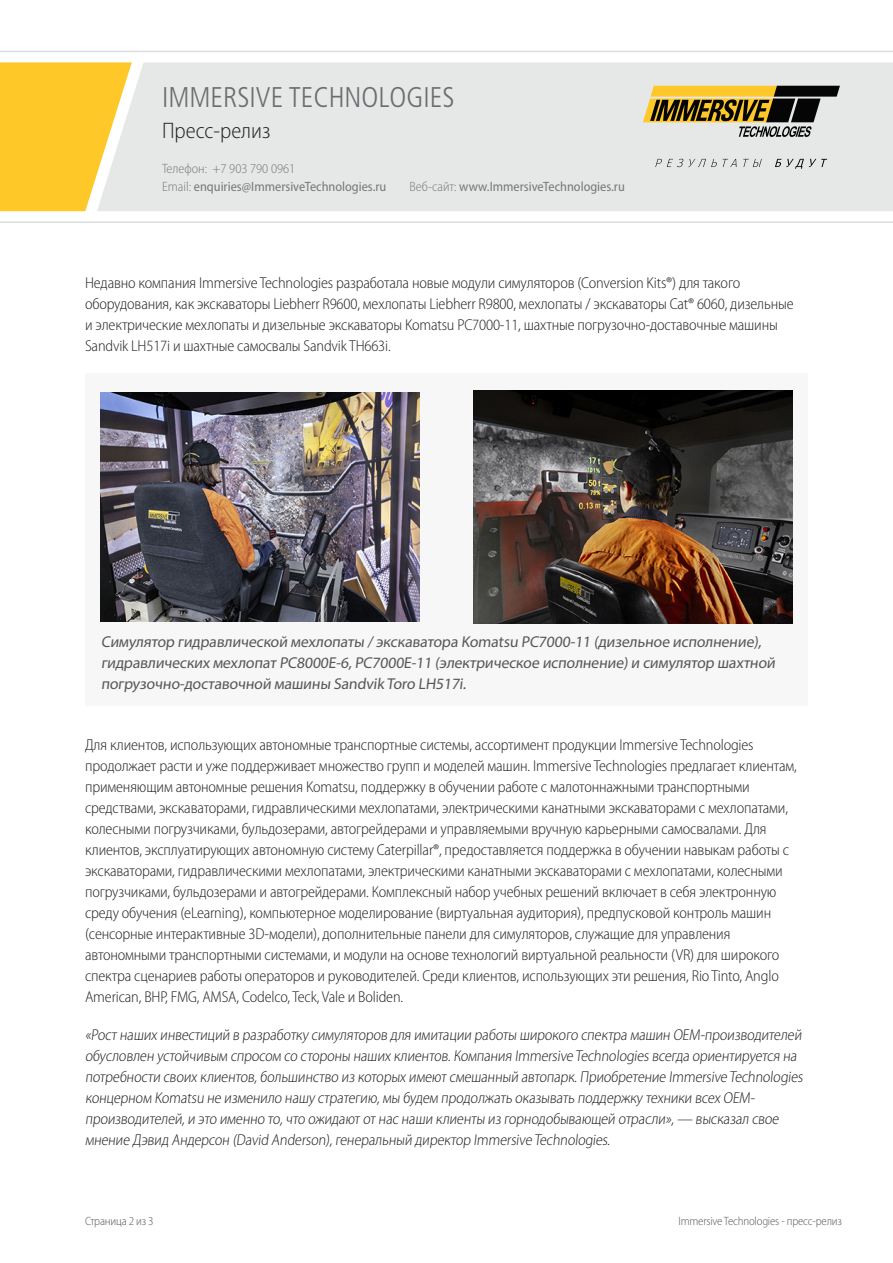
<style>
.page{position:relative;width:893px;height:1263px;background:#fff}
.page>*{position:absolute;margin:0;border:0;box-sizing:border-box;transform-origin:0 0}
.t1{font:300 condensed 28.5px "Frutiger LT Std";color:#6c6d70}
.t2{font:300 condensed 22.5px "Frutiger LT Std";color:#231f20}
.t3{font:300 semi-condensed 22.5px "Myriad Pro";color:#231f20}
.Paragraph_1{font:300 semi-condensed 15.75px/21px "Myriad Pro";letter-spacing:-.01em;color:#231f20}
.t4{font:15.75px/21px "Myriad Pro";color:#57585a}
.t5{font:semi-condensed 13.5px/18px "Myriad Pro";color:#76787b}
.t6{font:300 condensed 13.5px/18px "Frutiger LT Std";color:#76787b}
.t7{font:300 semi-condensed 12px "Myriad Pro";letter-spacing:-.015em;color:#57585a}
.s1{font-weight:300}
</style>
<div class="page">
<div style="left:0;top:62px;width:97px;height:149px;background:#fec829"></div>
<div style="left:97px;top:62px;width:796px;height:149px;background:#e5e8e7"></div>
<hr style="left:0;top:51px;width:893px;height:1px;background:#dcdddf">
<hr style="left:0;top:221px;width:893px;height:2px;background:#dcdddf">
<svg style="left:643px;top:86px;width:197px;height:51px;background:#9b8d61"></svg>
<svg style="left:655px;top:159px;width:62px;height:8px"></svg>
<svg style="left:723px;top:159px;width:13px;height:8px"></svg>
<svg style="left:743px;top:159px;width:19px;height:8px"></svg>
<svg style="left:775px;top:159px;width:52px;height:10px"></svg>
<div style="left:85px;top:373px;width:376px;height:333px;background:#f7f7f8"></div>
<img style="left:101px;top:393px;width:318px;height:228px">
<div style="left:458px;top:373px;width:350px;height:333px;background:#f7f7f8"></div>
<img style="left:474px;top:390px;width:318px;height:234px">
<h1 class="t1" style="left:162px;top:81px;width:294px">IMMERSIVE TECHNOLOGIES</h1>
<h2 class="t3" style="left:162px;top:117px;width:110px">Пресс-релиз</h2>
<p class="t5" style="left:162px;top:160px;width:226px"><span class="s1">Телефон: +7 903 790 0961<br>Email:</span> enquiries@ImmersiveTechnologies.ru</p>
<h2 class="t2" style="left:162px;top:118px;width:121px">Media Release</h2>
<p class="t6" style="left:226px;top:160px;width:161px;text-indent:-64px">Phone: +61 8 9 47 9 1<br>ies@ mersiveTechnol gies.com</p>
<p class="t6" style="left:410px;top:178px;width:194px">Web: www.ImmersiveTechnologies.com</p>
<p class="t5" style="left:410px;top:178px;width:217px"><span class="s1">Веб-сайт:</span> www.ImmersiveTechnologies.ru</p>
<p class="Paragraph_1" style="left:85px;top:272px;width:710px">Недавно компания Immersive Technologies разработала новые модули симуляторов (Conversion Kits®) для такого оборудования, как экскаваторы Liebherr R9600, мехлопаты Liebherr R9800, мехлопаты / экскаваторы Cat® 6060, дизельные и электрические мехлопаты и дизельные экскаваторы Komatsu PC7000-11, шахтные погрузочно-доставочные машины Sandvik LH517i и шахтные самосвалы Sandvik TH663i.</p>
<p class="t4" style="left:101px;top:631px;width:678px">Симулятор гидравлической мехлопаты / экскаватора Komatsu PC7000-11 (дизельное исполнение), гидравлических мехлопат PC8000E-6,PC7000E-11 (электрическое исполнение)и симулятор шахтной погрузочно-доставочной машины Sandvik Toro LH517i.</p>
<p class="Paragraph_1" style="left:85px;top:734px;width:713px">Для клиентов, использующих автономные транспортные системы, ассортимент продукции Immersive Technologies продолжает расти и уже поддерживает множество групп и моделей машин. Immersive Technologies предлагает клиентам, применяющим автономные решения Komatsu, поддержку в обучении работе с малотоннажными транспортными средствами, экскаваторами, гидравлическими мехлопатами, электрическими канатными экскаваторами с мехлопатами, колесными погрузчиками, бульдозерами, автогрейдерами и управляемыми вручную карьерными самосвалами. Для клиентов, эксплуатирующих автономную систему Caterpillar®, предоставляется поддержка в обучении навыкам работы с экскаваторами, гидравлическими мехлопатами, электрическими канатными экскаваторами с мехлопатами, колесными погрузчиками, бульдозерами и автогрейдерами. Комплексный набор учебных решений включает в себя электронную среду обучения (eLearning), компьютерное моделирование (виртуальная аудитория), предпусковой контроль машин (сенсорные интерактивные 3D-модели), дополнительные панели для симуляторов, служащие для управления автономными транспортными системами, и модули на основе технологий виртуальной реальности (VR) для широкого спектра сценариев работы операторов и руководителей. Среди клиентов, использующих эти решения, Rio Tinto, Anglo American, BHP, FMG, AMSA, Codelco, Teck, Vale и Boliden.</p>
<p class="Paragraph_1" style="left:85px;top:1024px;width:722px">«Рост наших инвестиций в разработку симуляторов для имитации работы широкого спектра машин OEM-производителей обусловлен устойчивым спросом со стороны наших клиентов.Компания Immersive Technologies всегда ориентируется на потребности своих клиентов,большинство из которых имеют смешанный автопарк.Приобретение Immersive Technologies концерном Komatsu не изменило нашу стратегию,мы будем продолжать оказывать поддержку техники всех OEM&shy;производителей,и это именно то,что ожидают от нас наши клиенты из горнодобывающей отрасли»,— высказал свое мнение Дэвид Андерсон (David Anderson),генеральный директор Immersive Technologies.</p>
<p class="t7" style="left:85px;top:1214px;width:70px">Страница 2 из 3</p>
<p class="t7" style="left:678px;top:1214px;width:165px">Immersive Technologies - пресс-релиз</p>
</div>
